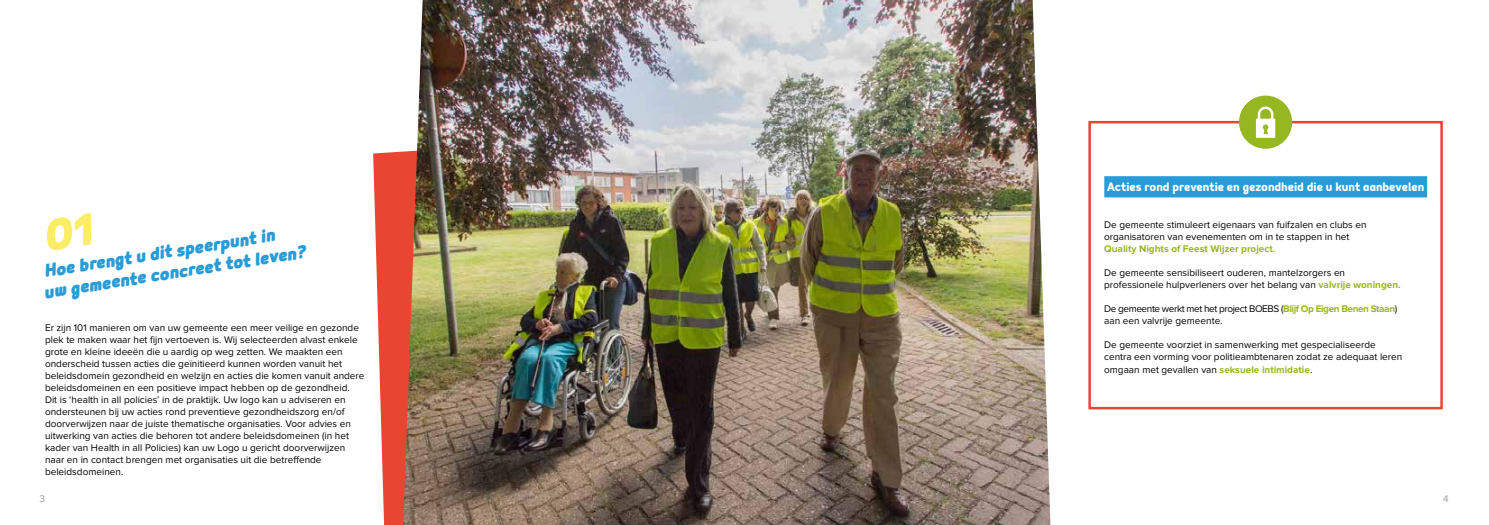
<style>
.page{position:relative;width:1489px;height:525px;background:#fff}
.page>*{position:absolute;margin:0;border:0;box-sizing:border-box;transform-origin:0 0}
.t1{font:italic 900 22.5px/21.2px "Mairy";color:#299cd8}
.t2{font:700 15px "Mairy";color:#fff}
.t3{font:10px/12px "Proxima Nova";color:#000}
.t4{font:10px/12px "Proxima Nova";letter-spacing:-.04em;color:#000}
.t5{font:700 10px "Proxima Nova";color:#96b622}
.t6{font:10px "Proxima Nova";color:#9d9d9c}
.s1{font-weight:700;color:#96b622}
</style>
<div class="page">
<svg style="left:373px;top:151px;width:30px;height:373px;fill:#e84631"></svg>
<img style="left:403px;top:0;width:647px;height:524px">
<div style="left:1104px;top:176px;width:322px;height:21px;background:#299cd8"></div>
<div style="left:1088px;top:121px;width:354px;height:288px;border:2px solid #e84631"></div>
<div style="left:1238px;top:95px;width:53px;height:54px;background:#96b622;border-radius:50%"></div>
<svg style="left:1255px;top:106px;width:20px;height:32px"></svg>
<h2 class="t2" style="left:1107px;top:177px;width:319px">Acties rond preventie en gezondheid die u kunt aanbevelen</h2>
<h1 class="t1" style="left:39px;top:260px;width:267px;rotate:-9deg">Hoe brengt u dit speerpunt in<br>uw gemeente concreet tot leven?</h1>
<p class="t3" style="left:1104px;top:219px;width:264px">De gemeente stimuleert eigenaars van fuifzalen en clubs en organisatoren van evenementen om in te stappen in het</p>
<p class="t5" style="left:1104px;top:243px;width:173px">Quality Nights of Feest Wijzer project.</p>
<p class="t3" style="left:1104px;top:267px;width:298px">De gemeente sensibiliseert ouderen, mantelzorgers en professionele hulpverleners over het belang van <span class="s1">valvrije woningen.</span></p>
<p class="t4" style="left:1104px;top:303px;width:294px">De gemeente werkt met het project BOEBS (<span class="s1">Blijf Op Eigen Benen Staan</span>) aan een valvrije gemeente.</p>
<p class="t3" style="left:1104px;top:339px;width:300px">De gemeente voorziet in samenwerking met gespecialiseerde centra een vorming voor politieambtenaren zodat ze adequaat leren omgaan met gevallen van <span class="s1">seksuele intimidatie</span>.</p>
<p class="t3" style="left:45px;top:321px;width:321px">Er zijn 101 manieren om van uw gemeente een meer veilige en gezonde plek te maken waar het fijn vertoeven is. Wij selecteerden alvast enkele grote en kleine ideeën die u aardig op weg zetten. We maakten een onderscheid tussen acties die geïnitieerd kunnen worden vanuit het beleidsdomein gezondheid en welzijn en acties die komen vanuit andere beleidsdomeinen en een positieve impact hebben op de gezondheid.<br>Dit is ‘health in all policies’ in de praktijk. Uw logo kan u adviseren en ondersteunen bij uw acties rond preventieve gezondheidszorg en/of doorverwijzen naar de juiste thematische organisaties. Voor advies en uitwerking van acties die behoren tot andere beleidsdomeinen (in het kader van Health in all Policies) kan uw Logo u gericht doorverwijzen naar en in contact brengen met organisaties uit die betreffende beleidsdomeinen.</p>
<p class="t6" style="left:39px;top:492px;width:7px">3</p>
<p class="t6" style="left:1442px;top:492px;width:7px">4</p>
</div>
